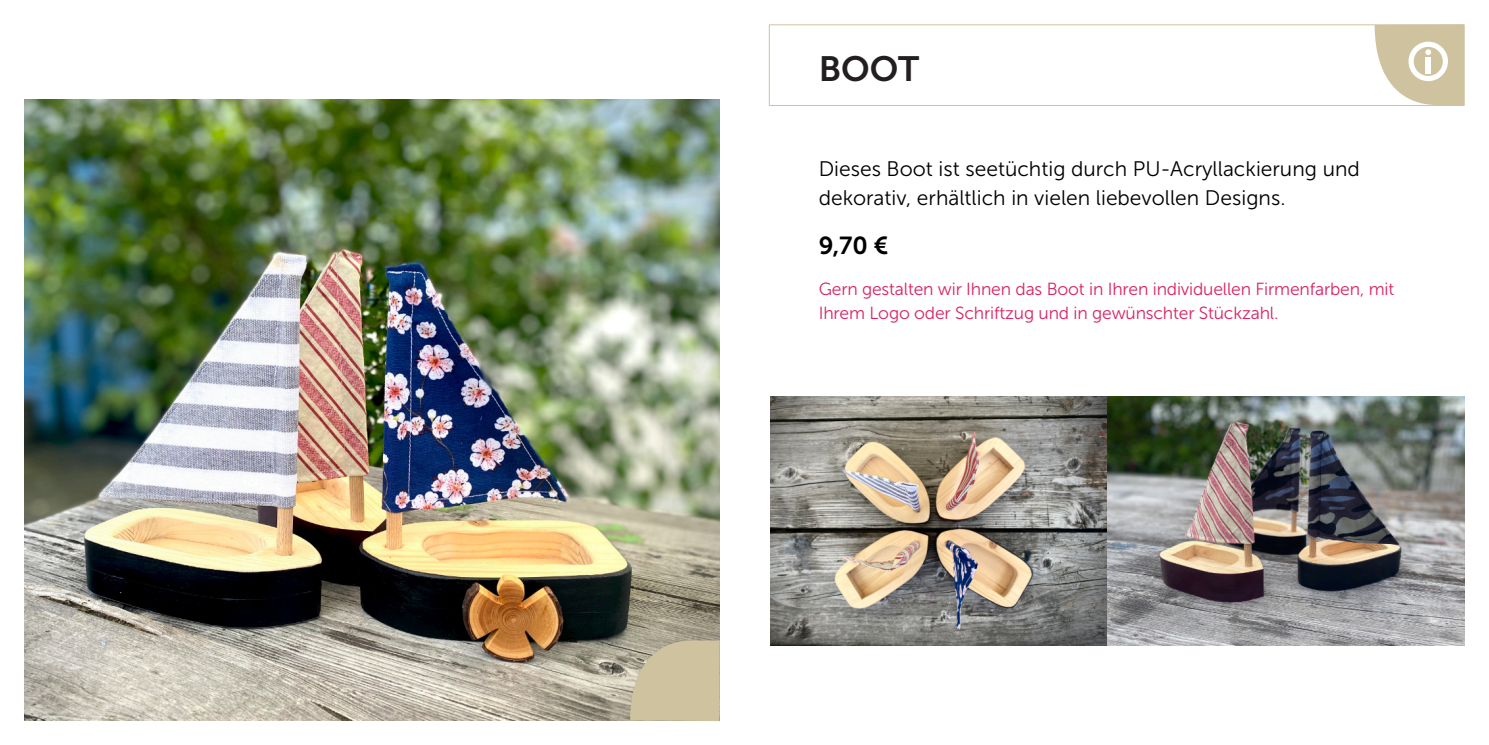
<style>
.page{position:relative;width:1489px;height:745px;background:#fff}
.page>*{position:absolute;margin:0;border:0;box-sizing:border-box;transform-origin:0 0}
.t1{font:35px "Museo Sans 700";color:#231f20}
.t2{font:24.5px "Museo Sans 700";color:#000}
.t3{font:21px "Museo Sans 300";color:#000}
.t4{font:17.5px "Museo Sans 300";letter-spacing:-.01em;color:#da2365}
</style>
<div class="page">
<img style="left:25px;top:99px;width:694px;height:620px">
<svg style="left:630px;top:640px;width:89px;height:80px"></svg>
<div style="left:769px;top:25px;width:695px;height:81px;border:1px solid #cec29f"></div>
<svg style="left:1374px;top:24px;width:89px;height:81px"></svg>
<img style="left:1106px;top:396px;width:357px;height:249px">
<img style="left:770px;top:396px;width:336px;height:249px">
<p class="t1" style="left:818px;top:54px;width:102px">BOOT</p>
<p class="t3" style="left:818px;top:160px;width:542px">Dieses Boot ist seetüchtig durch PU-Acryllackierung und</p>
<p class="t3" style="left:818px;top:189px;width:468px">dekorativ, erhältlich in vielen liebevollen Designs.</p>
<p class="t2" style="left:818px;top:235px;width:71px">9,70 €</p>
<p class="t4" style="left:818px;top:282px;width:577px">Gern gestalten wir Ihnen das Boot in Ihren individuellen Firmenfarben, mit</p>
<p class="t4" style="left:818px;top:306px;width:461px">Ihrem Logo oder Schriftzug und in gewünschter Stückzahl.</p>
</div>
